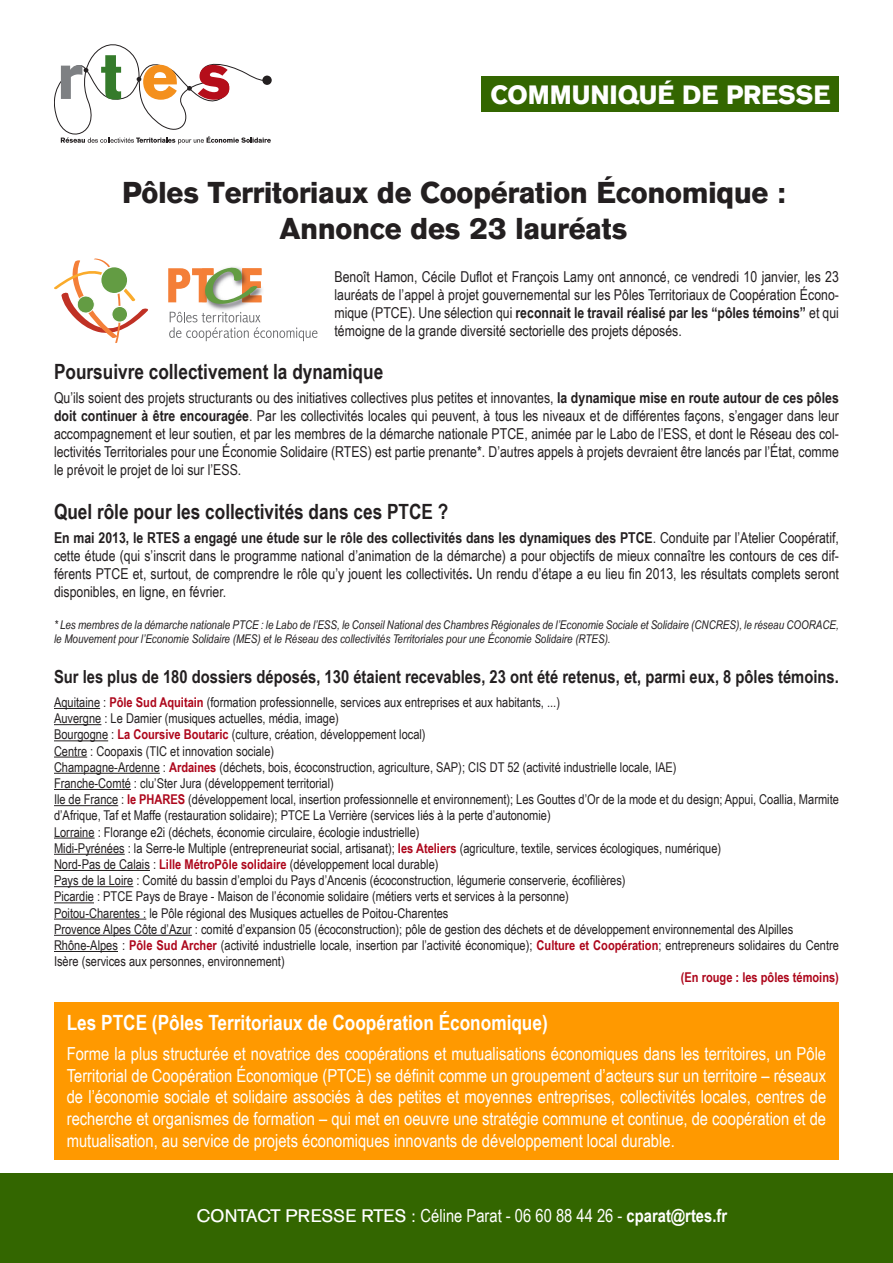
<style>
.page{position:relative;width:893px;height:1263px;background:#fff}
.page>*{position:absolute;margin:0;border:0;box-sizing:border-box;transform-origin:0 0}
.t1{font:700 30px "AG Old Face";color:#231f20}
.t2{font:700 26.4px "AG Old Face";color:#fff}
.t3{font:700 21px "Arial Narrow";color:#231f20}
.t4{font:700 21px "Arial Narrow";color:#fff}
.t5{font:18px/21.6px "Arial Narrow";color:#fff;text-align:justify}
.t6{font:700 18px "Arial Narrow";color:#231f20}
.t7{font:15px/18px "Arial Narrow";color:#231f20;text-align:justify}
.t8{font:13.5px/16.2px "Arial Narrow";color:#231f20}
.t9{font:700 13.5px "Arial Narrow";color:#ad061b}
.t10{font:italic 12px/14.4px "Arial Narrow";color:#231f20}
.s1{font-weight:700}
.s2{font-weight:700;color:#ad061b}
.s3{font-family:"AG Old Face"}
</style>
<div class="page">
<div style="left:54px;top:1002px;width:785px;height:157px;background:#f90"></div>
<div style="left:0;top:1174px;width:893px;height:89px;background:#360"></div>
<div style="left:482px;top:77px;width:357px;height:35px;background:#360"></div>
<svg style="left:54px;top:44px;width:217px;height:100px"></svg>
<hr style="left:54px;top:708px;width:46px;height:1px;background:#231f20">
<hr style="left:54px;top:724px;width:47px;height:1px;background:#231f20">
<hr style="left:54px;top:740px;width:54px;height:1px;background:#231f20">
<hr style="left:54px;top:756px;width:33px;height:1px;background:#231f20">
<hr style="left:54px;top:773px;width:106px;height:1px;background:#231f20">
<hr style="left:54px;top:789px;width:77px;height:1px;background:#231f20">
<hr style="left:54px;top:805px;width:64px;height:1px;background:#231f20">
<hr style="left:54px;top:837px;width:41px;height:1px;background:#231f20">
<hr style="left:54px;top:854px;width:71px;height:1px;background:#231f20">
<hr style="left:54px;top:870px;width:96px;height:1px;background:#231f20">
<hr style="left:54px;top:886px;width:79px;height:1px;background:#231f20">
<hr style="left:54px;top:902px;width:40px;height:1px;background:#231f20">
<hr style="left:54px;top:918px;width:92px;height:1px;background:#231f20">
<hr style="left:54px;top:935px;width:138px;height:1px;background:#231f20">
<hr style="left:54px;top:951px;width:64px;height:1px;background:#231f20">
<svg style="left:54px;top:258px;width:94px;height:85px"></svg>
<svg style="left:168px;top:267px;width:149px;height:74px"></svg>
<p class="t2" style="left:490px;top:78px;width:342px">COMMUNIQUÉ DE PRESSE</p>
<p class="t1" style="left:122px;top:174px;width:664px">Pôles Territoriaux de Coopération Économique :</p>
<p class="t1" style="left:280px;top:210px;width:349px">Annonce des 23 lauréats</p>
<p class="t7" style="left:334px;top:267px;width:506px">Benoît Hamon, Cécile Duflot et François Lamy ont annoncé, ce vendredi 10 janvier, les 23 lauréats de l’appel à projet gouvernemental sur les Pôles Territoriaux de Coopération Écono&shy;mique (PTCE). Une sélection qui <span class="s1">reconnait le travail réalisé par les “pôles témoins”</span> et qui témoigne de la grande diversité sectorielle des projets déposés.</p>
<p class="t3" style="left:54px;top:356px;width:331px">Poursuivre collectivement la dynamique</p>
<p class="t7" style="left:54px;top:388px;width:786px">Qu’ils soient des projets structurants ou des initiatives collectives plus petites et innovantes, <span class="s1">la dynamique mise en route autour de ces pôles doit continuer à être encouragée</span>. Par les collectivités locales qui peuvent, à tous les niveaux et de différentes façons, s’engager dans leur accompagnement et leur soutien, et par les membres de la démarche nationale PTCE, animée par le Labo de l’ESS, et dont le Réseau des col&shy;lectivités Territoriales pour une Économie Solidaire (RTES) est partie prenante*. D’autres appels à projets devraient être lancés par l’État, comme le prévoit le projet de loi sur l’ESS.</p>
<p class="t3" style="left:54px;top:495px;width:396px">Quel rôle pour les collectivités dans ces PTCE ?</p>
<p class="t7" style="left:54px;top:528px;width:786px"><span class="s1">En mai 2013, le RTES a engagé une étude sur le rôle des collectivités dans les dynamiques des PTCE</span>. Conduite par l’Atelier Coopératif, cette étude (qui s’inscrit dans le programme national d’animation de la démarche) a pour objectifs de mieux connaître les contours de ces dif&shy;férents PTCE et, surtout, de comprendre le rôle qu’y jouent les collectivités<span class="s1">.</span> Un rendu d’étape a eu lieu fin 2013, les résultats complets seront disponibles, en ligne, en février.</p>
<p class="t10" style="left:54px;top:617px;width:786px">* Les membres de la démarche nationale PTCE : le Labo de l’ESS, le Conseil National des Chambres Régionales de l’Economie Sociale et Solidaire (CNCRES), le réseau COORACE, le Mouvement pour l’Economie Solidaire (MES) et le Réseau des collectivités Territoriales pour une Économie Solidaire (RTES).</p>
<p class="t6" style="left:54px;top:663px;width:786px">Sur les plus de 180 dossiers déposés, 130 étaient recevables, 23 ont été retenus, et, parmi eux, 8 pôles témoins.</p>
<p class="t8" style="left:54px;top:694px;width:507px">Aquitaine : <span class="s2">Pôle Sud Aquitain</span> (formation professionnelle, services aux entreprises et aux habitants, ...)</p>
<p class="t8" style="left:54px;top:710px;width:286px">Auvergne : Le Damier (musiques actuelles, média, image)</p>
<p class="t8" style="left:54px;top:726px;width:373px">Bourgogne : <span class="s2">La Coursive Boutaric</span> (culture, création, développement local)</p>
<p class="t8" style="left:54px;top:742px;width:222px">Centre : Coopaxis (TIC et innovation sociale)</p>
<p class="t8" style="left:54px;top:758px;width:624px">Champagne-Ardenne : <span class="s2">Ardaines</span> (déchets, bois, écoconstruction, agriculture, SAP); CIS DT 52 (activité industrielle locale, IAE)</p>
<p class="t8" style="left:54px;top:775px;width:281px">Franche-Comté : clu’Ster Jura (développement territorial)</p>
<p class="t8" style="left:54px;top:791px;width:786px">Ile de France : <span class="s2">le PHARES</span> (développement local, insertion professionnelle et environnement); Les Gouttes d’Or de la mode et du design; Appui, Coallia, Marmite d’Afrique, Taf et Maffe (restauration solidaire); PTCE La Verrière (services liés à la perte d’autonomie)</p>
<p class="t8" style="left:54px;top:823px;width:367px">Lorraine : Florange e2i (déchets, économie circulaire, écologie industrielle)</p>
<p class="t8" style="left:54px;top:839px;width:669px">Midi-Pyrénées : la Serre-le Multiple (entrepreneuriat social, artisanat); <span class="s2">les Ateliers</span> (agriculture, textile, services écologiques, numérique)</p>
<p class="t8" style="left:54px;top:856px;width:386px">Nord-Pas de Calais : <span class="s2">Lille MétroPôle solidaire</span> (développement local durable)</p>
<p class="t8" style="left:54px;top:872px;width:573px">Pays de la Loire : Comité du bassin d’emploi du Pays d’Ancenis (écoconstruction, légumerie conserverie, écofilières)</p>
<p class="t8" style="left:54px;top:888px;width:516px">Picardie : PTCE Pays de Braye - Maison de l’économie solidaire (métiers verts et services à la personne)</p>
<p class="t8" style="left:54px;top:904px;width:396px">Poitou-Charentes : le Pôle régional des Musiques actuelles de Poitou-Charentes</p>
<p class="t8" style="left:54px;top:920px;width:741px">Provence Alpes Côte d’Azur : comité d’expansion 05 (écoconstruction); pôle de gestion des déchets et de développement environnemental des Alpilles</p>
<p class="t8" style="left:54px;top:937px;width:786px">Rhône-Alpes : <span class="s2">Pôle Sud Archer</span> (activité industrielle locale, insertion par l’activité économique); <span class="s2">Culture et Coopération</span>; entrepreneurs solidaires du Centre<br>Isère (services aux personnes, environnement)</p>
<p class="t9" style="left:681px;top:967px;width:160px">(En rouge : les pôles témoins)</p>
<p class="t4" style="left:67px;top:1007px;width:483px">Les PTCE (Pôles Territoriaux de Coopération Économique)</p>
<p class="t5" style="left:67px;top:1042px;width:761px">Forme la plus structurée et novatrice des coopérations et mutualisations économiques dans les territoires, un Pôle Territorial de Coopération Économique (PTCE) se définit comme un groupement d’acteurs sur un territoire – réseaux de l’économie sociale et solidaire associés à des petites et moyennes entreprises, collectivités locales, centres de recherche et organismes de formation – qui met en oeuvre une stratégie commune et continue, de coopération et de mutualisation, au service de projets économiques innovants de développement local durable.</p>
<p class="t5" style="left:197px;top:1204px;width:532px"><span class="s3">CONTACT PRESSE RTES :</span> Céline Parat - 06 60 88 44 26 - <span class="s1">cparat@rtes.fr</span></p>
</div>
